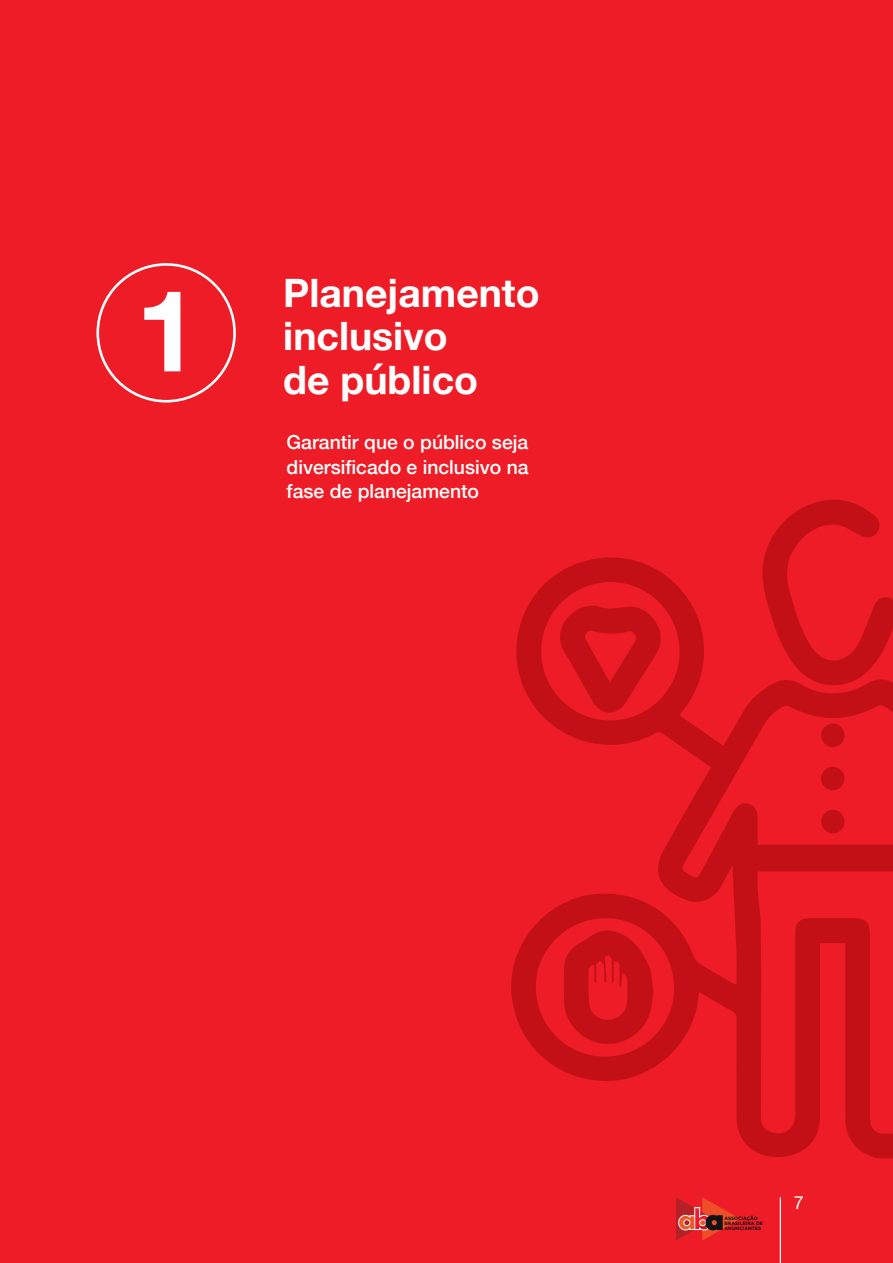
<style>
.page{position:relative;width:893px;height:1263px;background:#ee1c26}
.page>*{position:absolute;margin:0;border:0;box-sizing:border-box;transform-origin:0 0}
.t1{font:700 113.55px "Helvetica Neue";color:#fff}
.t2{font:700 39.15px/43.5px "Helvetica Neue";color:#fff}
.t3{font:500 19.35px/24.6px "Helvetica Neue";color:#fff;text-align:justify}
.Main_-_Body{font:18px "Helvetica Neue";color:#fff}
.t4{font:700 4.8px/4.9px "Gotham";color:#111314}
</style>
<div class="page">
<hr style="left:780px;top:1197px;width:1px;height:66px;background:#fff">
<svg style="left:676px;top:1197px;width:64px;height:43px"></svg>
<svg style="left:511px;top:557px;width:382px;height:601px"></svg>
<svg style="left:761px;top:499px;width:132px;height:186px"></svg>
<div style="left:821px;top:810px;width:23px;height:23px;background:#c21016;border-radius:50%"></div>
<div style="left:821px;top:767px;width:24px;height:23px;background:#c21016;border-radius:50%"></div>
<div style="left:821px;top:723px;width:23px;height:24px;background:#c21016;border-radius:50%"></div>
<svg style="left:550px;top:605px;width:113px;height:111px"></svg>
<svg style="left:564px;top:928px;width:89px;height:119px"></svg>
<div style="left:96px;top:263px;width:140px;height:139px;border:3px solid #fff;border-radius:50%"></div>
<p class="t1" style="left:136px;top:242px;width:65px">1</p>
<p class="t2" style="left:283px;top:272px;width:258px">Planejamento inclusivo</p>
<p class="t2" style="left:283px;top:359px;width:196px">de público</p>
<p class="t3" style="left:287px;top:428px;width:244px">Garantir que o público seja diversificado e inclusivo na fase de planejamento</p>
<p class="t4" style="left:724px;top:1215px;width:40px">ASSOCIAÇÃO<br>BRASILEIRA DE<br>ANUNCIANTES</p>
<p class="Main_-_Body" style="left:794px;top:1190px;width:12px">7</p>
</div>
